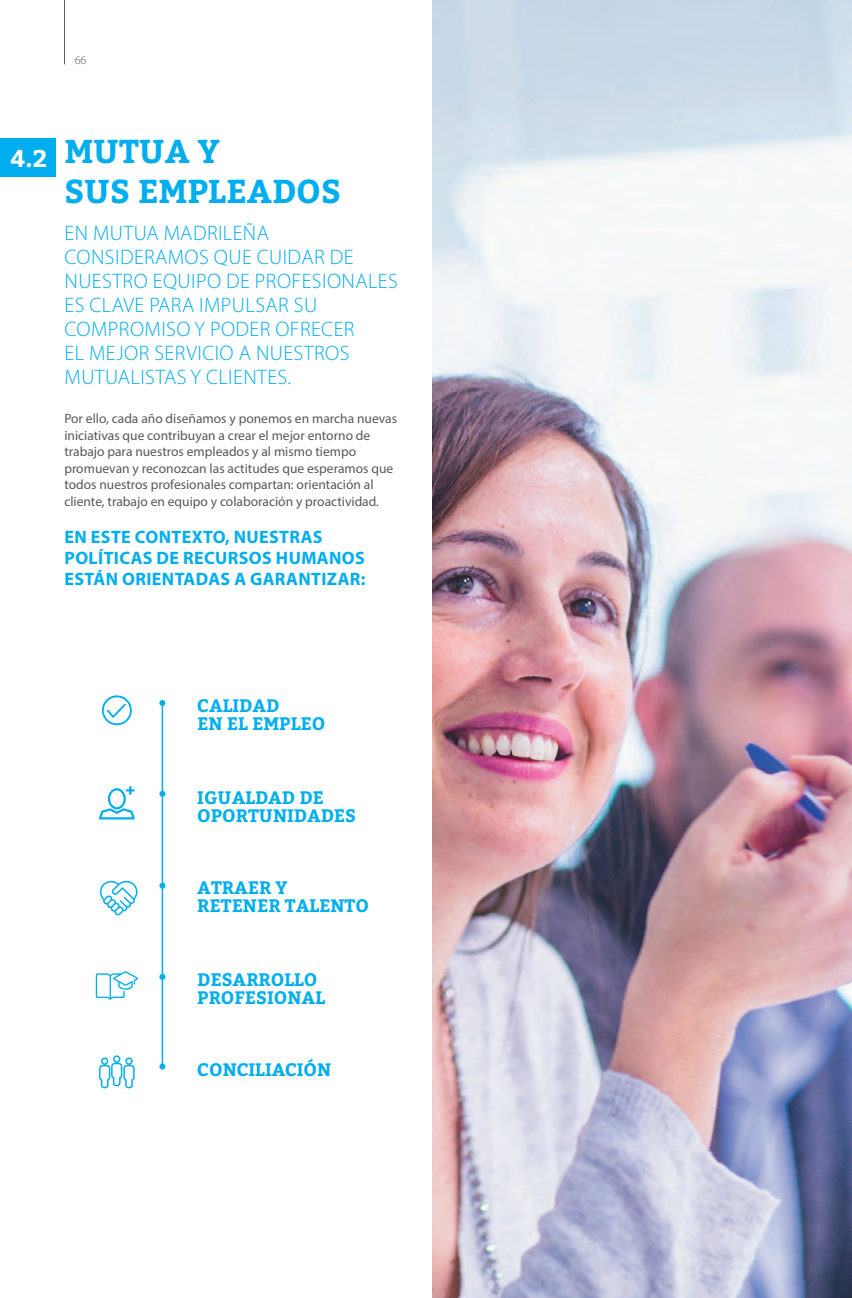
<style>
.page{position:relative;width:852px;height:1298px;background:#fff}
.page>*{position:absolute;margin:0;border:0;box-sizing:border-box;transform-origin:0 0}
.t1{font:700 33px/39.6px "Bitter";color:#00aeef}
.t2{font:700 24px "Bitter";color:#fff}
.t3{font:300 21px/24px "Myriad Pro";letter-spacing:.02em;color:#00aeef}
.t4{font:700 18px/18px "Bitter";color:#00aeef}
.t5{font:700 18px/21px "Myriad Pro";letter-spacing:.02em;color:#00aeef}
.t6{font:13.5px/16.5px "Myriad Pro";color:#57585a}
.t7{font:300 12px "Myriad Pro";color:#57585a}
</style>
<div class="page">
<hr style="left:64px;top:0;width:1px;height:64px;background:#57585a">
<hr style="left:162px;top:702px;width:1px;height:366px;background:#00aeef">
<div style="left:0;top:139px;width:56px;height:38px;background:#00aeef"></div>
<svg style="left:159px;top:791px;width:6px;height:6px"></svg>
<svg style="left:159px;top:700px;width:6px;height:6px"></svg>
<svg style="left:159px;top:883px;width:6px;height:6px"></svg>
<svg style="left:159px;top:974px;width:6px;height:6px"></svg>
<svg style="left:159px;top:1063px;width:6px;height:6px"></svg>
<svg style="left:99px;top:786px;width:36px;height:33px"></svg>
<svg style="left:96px;top:971px;width:42px;height:29px"></svg>
<svg style="left:99px;top:1055px;width:36px;height:34px"></svg>
<svg style="left:102px;top:695px;width:30px;height:30px"></svg>
<svg style="left:100px;top:880px;width:37px;height:35px"></svg>
<img style="left:432px;top:0;width:419px;height:1298px">
<p class="t7" style="left:75px;top:54px;width:13px">66</p>
<h2 class="t2" style="left:10px;top:144px;width:38px">4.2</h2>
<h1 class="t1" style="left:64px;top:132px;width:278px">MUTUA Y<br>SUS EMPLEADOS</h1>
<h3 class="t3" style="left:65px;top:221px;width:335px">EN MUTUA MADRILEÑA<br>CONSIDERAMOS QUE CUIDAR DE<br>NUESTRO EQUIPO DE PROFESIONALES<br>ES CLAVE PARA IMPULSAR SU<br>COMPROMISO Y PODER OFRECER<br>EL MEJOR SERVICIO A NUESTROS<br>MUTUALISTAS Y CLIENTES.</h3>
<p class="t6" style="left:64px;top:410px;width:334px">Por ello, cada año diseñamos y ponemos en marcha nuevas iniciativas que contribuyan a crear el mejor entorno de trabajo para nuestros empleados y al mismo tiempo promuevan y reconozcan las actitudes que esperamos que todos nuestros profesionales compartan: orientación al cliente, trabajo en equipo y colaboración y proactividad.</p>
<h3 class="t5" style="left:64px;top:526px;width:302px">EN ESTE CONTEXTO, NUESTRAS<br>POLÍTICAS DE RECURSOS HUMANOS<br>ESTÁN ORIENTADAS A GARANTIZAR:</h3>
<h3 class="t4" style="left:197px;top:697px;width:129px">CALIDAD<br>EN EL EMPLEO</h3>
<h3 class="t4" style="left:197px;top:788px;width:160px">IGUALDAD DE<br>OPORTUNIDADES</h3>
<h3 class="t4" style="left:197px;top:879px;width:173px">ATRAER Y<br>RETENER TALENTO</h3>
<h3 class="t4" style="left:197px;top:971px;width:129px">DESARROLLO<br>PROFESIONAL</h3>
<h3 class="t4" style="left:197px;top:1061px;width:135px">CONCILIACIÓN</h3>
</div>
